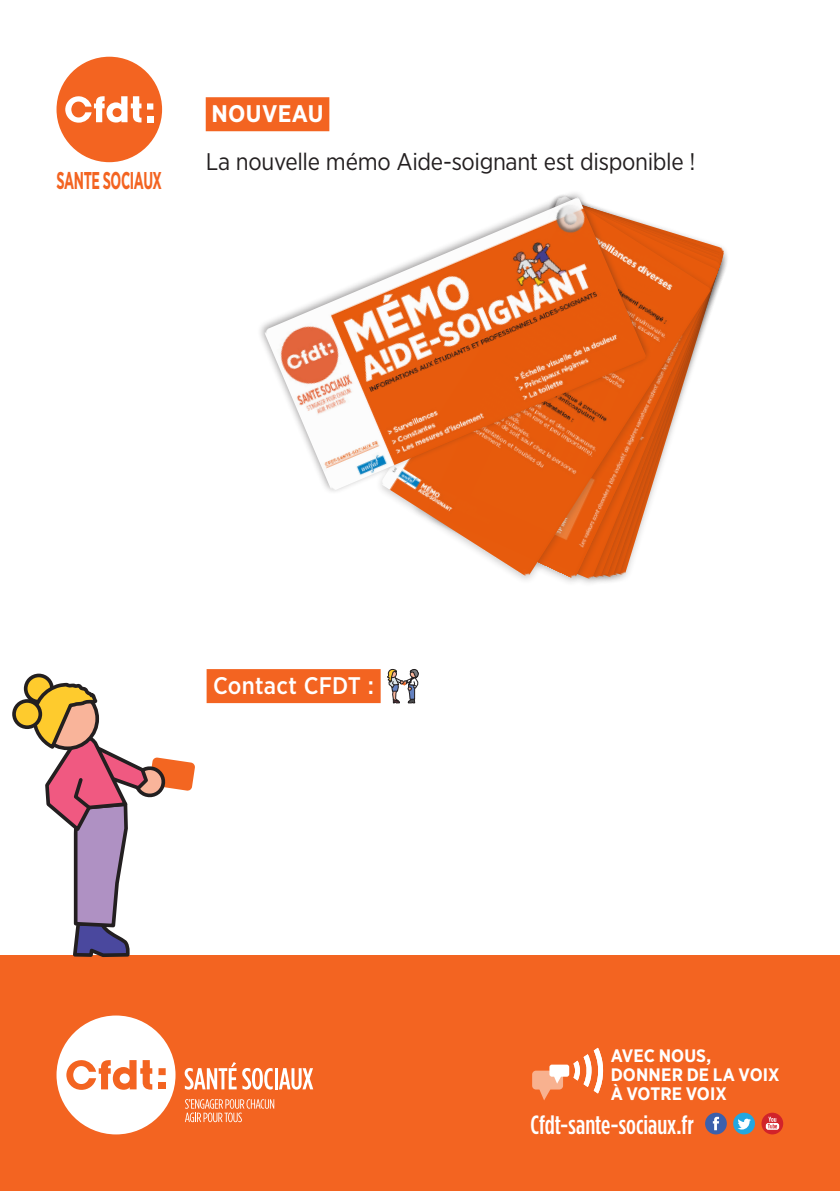
<style>
.page{position:relative;width:840px;height:1191px;background:#fff}
.page>*{position:absolute;margin:0;border:0;box-sizing:border-box;transform-origin:0 0}
.t1{font:500 26.4px "Gotham Condensed";color:#fff}
.t2{font:700 24.2px "Gotham Narrow";letter-spacing:-.025em;color:#f36421;scale:.62 1}
.t3{font:24px "Gotham Narrow";letter-spacing:-.015em;color:#231f20}
.t4{font:500 24px "Gotham Narrow";letter-spacing:.005em;color:#fff}
.t5{font:700 24px "Gotham Narrow";letter-spacing:.015em;color:#fff}
.t6{font:700 18px/18.8px "Gotham Narrow";letter-spacing:.005em;color:#fff}
</style>
<div class="page">
<div style="left:0;top:955px;width:839px;height:236px;background:#f36421"></div>
<svg style="left:532px;top:1047px;width:70px;height:53px"></svg>
<div style="left:56px;top:1015px;width:119px;height:119px;background:#fff;border-radius:50%"></div>
<div style="left:158px;top:1068px;width:7px;height:7px;background:#f36421"></div>
<div style="left:158px;top:1082px;width:8px;height:7px;background:#f36421"></div>
<svg style="left:66px;top:1060px;width:86px;height:29px"></svg>
<svg style="left:184px;top:1062px;width:52px;height:27px"></svg>
<svg style="left:242px;top:1068px;width:30px;height:21px"></svg>
<hr style="left:274px;top:1068px;width:3px;height:21px;background:#fff">
<svg style="left:279px;top:1068px;width:34px;height:21px"></svg>
<svg style="left:185px;top:1099px;width:89px;height:23px"></svg>
<svg style="left:705px;top:1112px;width:21px;height:22px"></svg>
<svg style="left:761px;top:1112px;width:21px;height:22px"></svg>
<svg style="left:733px;top:1112px;width:21px;height:22px"></svg>
<div style="left:206px;top:669px;width:174px;height:34px;background:#f36421"></div>
<div style="left:56px;top:57px;width:106px;height:105px;background:#f36421;border-radius:50%"></div>
<div style="left:147px;top:103px;width:6px;height:7px;background:#fff"></div>
<svg style="left:147px;top:116px;width:6px;height:6px"></svg>
<svg style="left:65px;top:96px;width:76px;height:27px"></svg>
<svg style="left:26px;top:675px;width:26px;height:26px"></svg>
<div style="left:24px;top:673px;width:30px;height:30px;border:4px solid #231f20;border-radius:50%"></div>
<svg style="left:31px;top:680px;width:164px;height:277px"></svg>
<div style="left:14px;top:701px;width:26px;height:26px;background:#fecb2d;border-radius:50%"></div>
<div style="left:12px;top:699px;width:30px;height:30px;border:4px solid #231f20;border-radius:50%"></div>
<svg style="left:387px;top:669px;width:31px;height:34px"></svg>
<div style="left:206px;top:97px;width:123px;height:34px;background:#f36421"></div>
<div style="left:410px;top:193px;width:313px;height:394px;background:#231f20;opacity:.23"></div>
<div style="left:375px;top:193px;width:340px;height:391px;background:#231f20;opacity:.23"></div>
<img style="left:380px;top:195px;width:331px;height:382px">
<div style="left:256px;top:190px;width:394px;height:305px;background:#231f20;opacity:.43"></div>
<img style="left:263px;top:197px;width:383px;height:294px">
<p class="t2" style="left:56px;top:164px;width:172px">SANTE SOCIAUX</p>
<p class="t5" style="left:211px;top:98px;width:114px">NOUVEAU</p>
<p class="t3" style="left:206px;top:147px;width:491px">La nouvelle mémo Aide-soignant est disponible !</p>
<p class="t4" style="left:213px;top:670px;width:162px">Contact CFDT :</p>
<p class="t6" style="left:610px;top:1046px;width:170px">AVEC NOUS,<br>DONNER DE LA VOIX</p>
<p class="t6" style="left:610px;top:1084px;width:117px">À VOTRE VOIX</p>
<p class="t1" style="left:530px;top:1109px;width:165px">Cfdt-sante-sociaux.fr</p>
</div>
